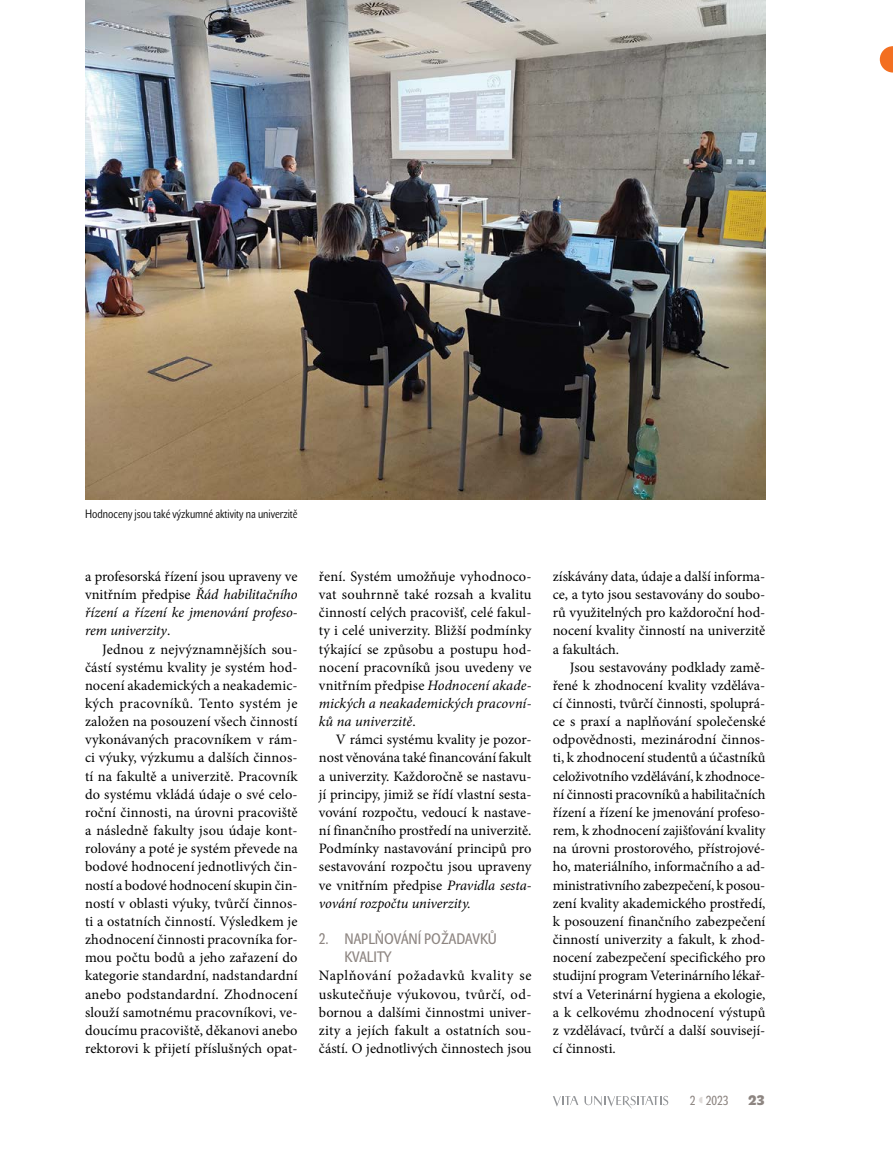
<style>
.page{position:relative;width:893px;height:1149px;background:#fff}
.page>*{position:absolute;margin:0;border:0;box-sizing:border-box;transform-origin:0 0}
.nad3{font:15px/18.1px "John Sans Cond Text Pro";color:#8d8581}
.Normální{font:14.4px/18.1px "Minion Pro";color:#000;text-align:justify}
.Normální_bez_kopie{font:14.4px/18.1px "Minion Pro";color:#000;text-align:justify}
.Normální-2{font:italic 14.4px/18.1px "Minion Pro";letter-spacing:-.005em;color:#000;text-align:justify}
.t1{font:700 13.5px "John Sans Heavy Pro";color:#8d8581}
.t2{font:12.9px "John Sans Cond Text Pro";color:#8d8581}
.popisek{font:12px "John Sans Cond Lite Pro";color:#000}
.s1{font-style:normal}
.s2{font-style:italic}
</style>
<div class="page">
<svg style="left:553px;top:1096px;width:25px;height:10px"></svg>
<svg style="left:584px;top:1095px;width:84px;height:13px"></svg>
<img style="left:85px;top:0;width:680px;height:499px">
<svg style="left:880px;top:46px;width:13px;height:26px"></svg>
<p class="popisek" style="left:85px;top:506px;width:214px">Hodnoceny jsou také výzkumné aktivity na univerzitě</p>
<p class="Normální-2" style="left:85px;top:567px;width:214px"><span class="s1">a profesorská řízení jsou upraveny ve vnitřním předpise</span> Řád habilitačního řízení a řízení ke jmenování profeso&shy;rem univerzity<span class="s1">.</span></p>
<p class="Normální" style="left:85px;top:639px;width:214px;text-indent:17px">Jednou z nejvýznamnějších sou&shy;částí systému kvality je systém hod&shy;nocení akademických a neakademic&shy;kých pracovníků. Tento systém je založen na posouzení všech činností vykonávaných pracovníkem v rám&shy;ci výuky, výzkumu a dalších činnos&shy;tí na fakultě a univerzitě. Pracovník do systému vkládá údaje o své celo&shy;roční činnosti, na úrovni pracoviště a následně fakulty jsou údaje kont&shy;rolovány a poté je systém převede na bodové hodnocení jednotlivých čin&shy;ností a bodové hodnocení skupin čin&shy;ností v oblasti výuky, tvůrčí činnos&shy;ti a ostatních činností. Výsledkem je zhodnocení činnosti pracovníka for&shy;mou počtu bodů a jeho zařazení do kategorie standardní, nadstandardní anebo podstandardní. Zhodnocení slouží samotnému pracovníkovi, ve&shy;doucímu pracoviště, děkanovi anebo rektorovi k přijetí příslušných opat-</p>
<p class="Normální" style="left:319px;top:567px;width:214px">ření. Systém umožňuje vyhodnoco&shy;vat souhrnně také rozsah a kvalitu činností celých pracovišť, celé fakul&shy;ty i celé univerzity. Bližší podmínky týkající se způsobu a postupu hod&shy;nocení pracovníků jsou uvedeny ve vnitřním předpise <span class="s2">Hodnocení akade&shy;mických a neakademických pracovní&shy;ků na univerzitě</span>.</p>
<p class="Normální" style="left:319px;top:730px;width:214px;text-indent:17px">V rámci systému kvality je pozor&shy;nost věnována také financování fakult a univerzity. Každoročně se nastavu&shy;jí principy, jimiž se řídí vlastní sesta&shy;vování rozpočtu, vedoucí k nastave&shy;ní finančního prostředí na univerzitě.<br>Podmínky nastavování principů pro sestavování rozpočtu jsou upraveny ve vnitřním předpise <span class="s2">Pravidla sesta&shy;vování rozpočtu univerzity.</span></p>
<p class="nad3" style="left:344px;top:929px;width:154px;text-indent:-26px">2. NAPLŇOVÁNÍ POŽADAVKŮ<br>KVALITY</p>
<p class="Normální_bez_kopie" style="left:319px;top:966px;width:214px">Naplňování požadavků kvality se uskutečňuje výukovou, tvůrčí, od&shy;bornou a dalšími činnostmi univer&shy;zity a jejích fakult a ostatních sou&shy;částí. O jednotlivých činnostech jsou</p>
<p class="Normální_bez_kopie" style="left:553px;top:567px;width:214px">získávány data, údaje a další informa&shy;ce, a tyto jsou sestavovány do soubo&shy;rů využitelných pro každoroční hod&shy;nocení kvality činností na univerzitě a fakultách.</p>
<p class="Normální" style="left:553px;top:657px;width:214px;text-indent:17px">Jsou sestavovány podklady zamě&shy;řené k zhodnocení kvality vzděláva&shy;cí činnosti, tvůrčí činnosti, spoluprá&shy;ce s praxí a naplňování společenské odpovědnosti, mezinárodní činnos&shy;ti, k zhodnocení studentů a účastníků celoživotního vzdělávání, k zhodnoce&shy;ní činnosti pracovníků a habilitačních řízení a řízení ke jmenování profeso&shy;rem, k zhodnocení zajišťování kvality na úrovni prostorového, přístrojové&shy;ho, materiálního, informačního a ad&shy;ministrativního zabezpečení, k posou&shy;zení kvality akademického prostředí, k posouzení finančního zabezpečení činností univerzity a fakult, k zhod&shy;nocení zabezpečení specifického pro studijní program Veterinárního lékař&shy;ství a Veterinární hygiena a ekologie, a k celkovému zhodnocení výstupů z vzdělávací, tvůrčí a další souvisejí&shy;cí činnosti.</p>
<p class="t2" style="left:690px;top:1092px;width:7px">2</p>
<p class="t1" style="left:748px;top:1092px;width:18px">23</p>
<p class="t2" style="left:706px;top:1092px;width:24px">2023</p>
</div>
